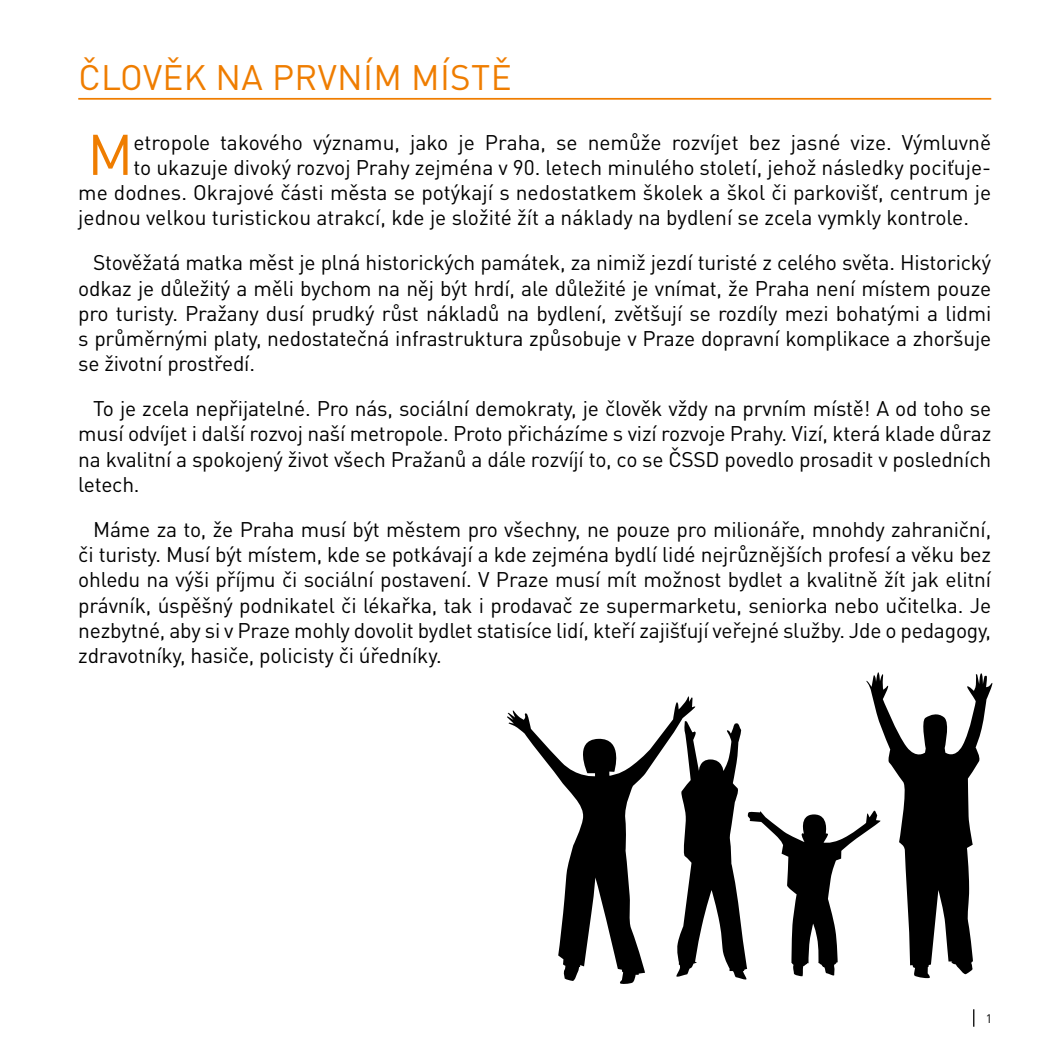
<style>
.page{position:relative;width:1042px;height:1042px;background:#fff}
.page>*{position:absolute;margin:0;border:0;box-sizing:border-box;transform-origin:0 0}
.t1{font:56.35px "DIN Pro";color:#ef7d00}
.t2{font:35px "DIN Pro";letter-spacing:.01em;color:#ef7d00}
.t3{font:21px/25.2px "DIN Pro";letter-spacing:-.01em;color:#000;text-align:justify}
.t4{font:12.25px "DIN Pro";color:#000}
</style>
<div class="page">
<svg style="left:973px;top:1009px;width:1px;height:17px"></svg>
<hr style="left:78px;top:98px;width:913px;height:2px;background:#ef7d00">
<svg style="left:507px;top:704px;width:169px;height:280px"></svg>
<svg style="left:676px;top:672px;width:317px;height:308px"></svg>
<h2 class="t2" style="left:78px;top:53px;width:435px">Člověk na prvním místě</h2>
<h1 class="t1" style="left:87px;top:116px;width:36px">M</h1>
<p class="t3" style="left:133px;top:129px;width:859px">etropole takového významu, jako je Praha, se nemůže rozvíjet bez jasné vize. Výmluvně</p>
<p class="t3" style="left:133px;top:154px;width:859px">to ukazuje divoký rozvoj Prahy zejména v 90. letech minulého století, jehož následky pociťuje-</p>
<p class="t3" style="left:78px;top:179px;width:914px">me dodnes. Okrajové části města se potýkají s nedostatkem školek a škol či parkovišť, centrum je</p>
<p class="t3" style="left:78px;top:204px;width:892px">jednou velkou turistickou atrakcí, kde je složité žít a náklady na bydlení se zcela vymkly kontrole.</p>
<p class="t3" style="left:78px;top:249px;width:914px;text-indent:15px">Stověžatá matka měst je plná historických památek, za nimiž jezdí turisté z celého světa. Historický odkaz je důležitý a měli bychom na něj být hrdí, ale důležité je vnímat, že Praha není místem pouze pro turisty. Pražany dusí prudký růst nákladů na bydlení, zvětšují se rozdíly mezi bohatými a lidmi s průměrnými platy, nedostatečná infrastruktura způsobuje v Praze dopravní komplikace a zhoršuje se životní prostředí.</p>
<p class="t3" style="left:78px;top:395px;width:914px;text-indent:15px">To je zcela nepřijatelné. Pro nás, sociální demokraty, je člověk vždy na prvním místě! A od toho se musí odvíjet i další rozvoj naší metropole. Proto přicházíme s vizí rozvoje Prahy. Vizí, která klade důraz na kvalitní a spokojený život všech Pražanů a dále rozvíjí to, co se ČSS D povedlo prosadit v posledních letech.</p>
<p class="t3" style="left:78px;top:516px;width:914px;text-indent:15px">Máme za to, že Praha musí být městem pro všechny, ne pouze pro milionáře, mnohdy zahraniční, či turisty. M usí být místem, kde se potkávají a kde zejména bydlí lidé nejrůznějších profesí a věku bez ohledu na výši příjmu či sociální postavení. V Praze musí mít možnost bydlet a kvalitně žít jak elitní právník, úspěšný podnikatel či lékařka, tak i prodavač ze supermarketu, seniorka nebo učitelka. Je nezbytné, aby si v Praze mohly dovolit bydlet statisíce lidí, kteří zajišťují veřejné služby. Jde o pedagogy, zdravotníky, hasiče, policisty či úředníky.</p>
<p class="t4" style="left:986px;top:1010px;width:8px">1</p>
</div>
